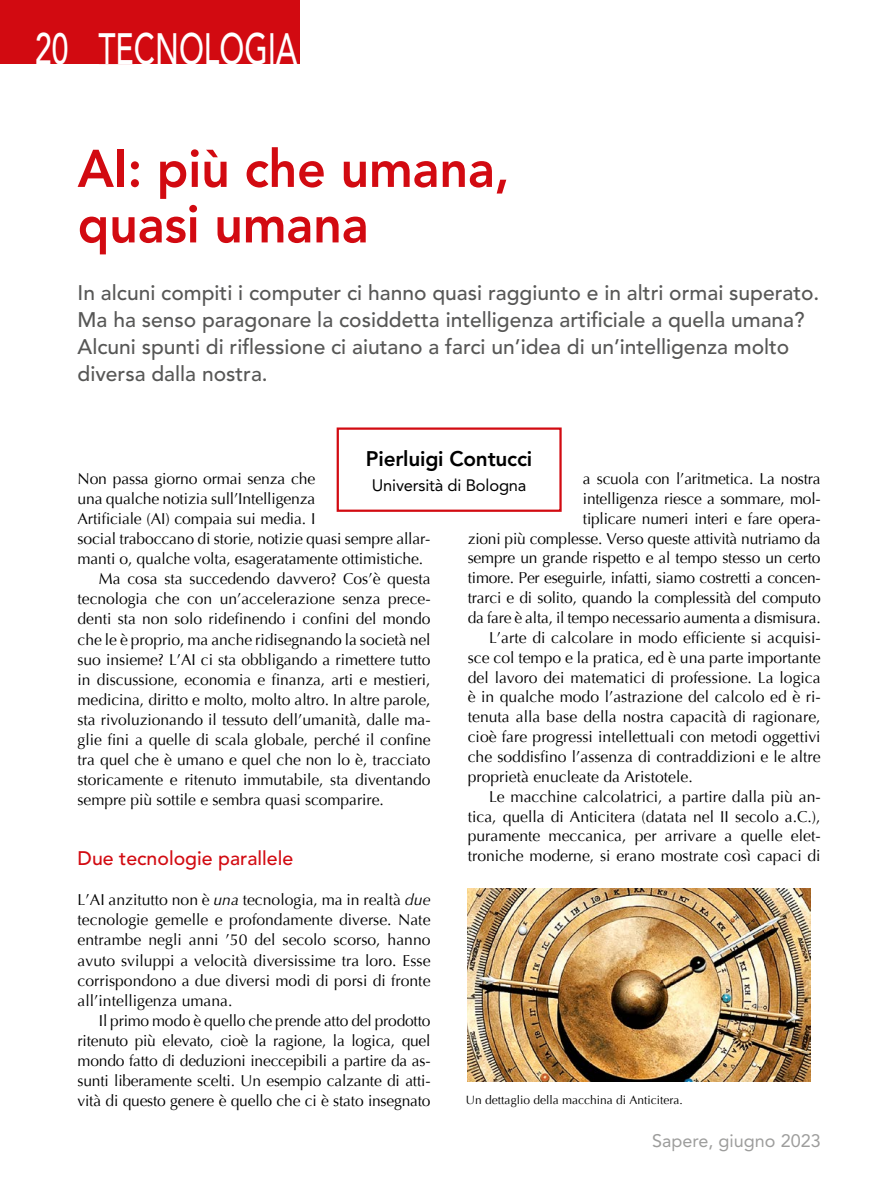
<style>
.page{position:relative;width:893px;height:1191px;background:#fff}
.page>*{position:absolute;margin:0;border:0;box-sizing:border-box;transform-origin:0 0}
.t1{font:800 52.5px/55.5px "Avenir";letter-spacing:-.005em;color:#d20a11;scale:.96 1}
.t2{font:500 43.5px "Avenir";color:#fff;scale:.69 1}
.t3{font:500 21px/27px "Avenir";color:#575756}
.t4{font:800 21px "Avenir";letter-spacing:-.01em;color:#000}
.t5{font:500 19.5px "Avenir";color:#d20a11}
.t6{font:18px "Avenir";color:#9d9d9c}
.t7{font:16.5px "Avenir";letter-spacing:-.01em;color:#000}
.t8{font:15.75px/20.1px "Optima";letter-spacing:-.005em;color:#000;text-align:justify}
.t9{font:12px "Optima";color:#000}
.s1{font-style:italic}
</style>
<div class="page">
<div style="left:0;top:0;width:99px;height:64px;background:#d20a11"></div>
<div style="left:88px;top:0;width:212px;height:64px;background:#d20a11"></div>
<div style="left:337px;top:427px;width:225px;height:85px;border:2px solid #d20a11"></div>
<img style="left:468px;top:888px;width:342px;height:193px">
<h2 class="t2" style="left:35px;top:24px;width:50px">20</h2>
<h2 class="t2" style="left:98px;top:24px;width:290px">TECNOLOGIA</h2>
<h1 class="t1" style="left:78px;top:141px;width:452px">AI: più che umana, quasi umana</h1>
<p class="t3" style="left:78px;top:280px;width:743px">In alcuni compiti i computer ci hanno quasi raggiunto e in altri ormai superato.<br>Ma ha senso paragonare la cosiddetta intelligenza artificiale a quella umana?<br>Alcuni spunti di riflessione ci aiutano a farci un’idea di un’intelligenza molto diversa dalla nostra.</p>
<h3 class="t4" style="left:366px;top:446px;width:168px">Pierluigi Contucci</h3>
<p class="t7" style="left:372px;top:475px;width:156px">Università di Bologna</p>
<p class="t8" style="left:78px;top:469px;width:239px">Non passa giorno ormai senza che</p>
<p class="t8" style="left:78px;top:489px;width:239px">una qualche notizia sull’Intelligenza</p>
<p class="t8" style="left:78px;top:509px;width:239px">Artificiale (AI) compaia sui media. I</p>
<p class="t8" style="left:78px;top:529px;width:354px">social traboccano di storie, notizie quasi sempre allar-</p>
<p class="t8" style="left:78px;top:549px;width:347px">manti o, qualche volta, esageratamente ottimistiche.</p>
<p class="t8" style="left:99px;top:569px;width:333px">Ma cosa sta succedendo davvero? Cos’è questa</p>
<p class="t8" style="left:78px;top:589px;width:354px">tecnologia che con un’accelerazione senza prece-</p>
<p class="t8" style="left:78px;top:609px;width:354px">denti sta non solo ridefinendo i confini del mondo</p>
<p class="t8" style="left:78px;top:629px;width:354px">che le è proprio, ma anche ridisegnando la società nel</p>
<p class="t8" style="left:78px;top:649px;width:354px">suo insieme? L’AI ci sta obbligando a rimettere tutto</p>
<p class="t8" style="left:78px;top:669px;width:354px">in discussione, economia e finanza, arti e mestieri,</p>
<p class="t8" style="left:78px;top:689px;width:354px">medicina, diritto e molto, molto altro. In altre parole,</p>
<p class="t8" style="left:78px;top:709px;width:354px">sta rivoluzionando il tessuto dell’umanità, dalle ma-</p>
<p class="t8" style="left:78px;top:729px;width:354px">glie fini a quelle di scala globale, perché il confine</p>
<p class="t8" style="left:78px;top:749px;width:354px">tra quel che è umano e quel che non lo è, tracciato</p>
<p class="t8" style="left:78px;top:769px;width:354px">storicamente e ritenuto immutabile, sta diventando</p>
<p class="t8" style="left:78px;top:790px;width:308px">sempre più sottile e sembra quasi scomparire.</p>
<p class="t8" style="left:583px;top:469px;width:239px">a scuola con l’aritmetica. La nostra</p>
<p class="t8" style="left:583px;top:489px;width:239px">intelligenza riesce a sommare, mol-</p>
<p class="t8" style="left:583px;top:508px;width:239px">tiplicare numeri interi e fare opera-</p>
<p class="t8" style="left:468px;top:528px;width:354px">zioni più complesse. Verso queste attività nutriamo da</p>
<p class="t8" style="left:468px;top:548px;width:354px">sempre un grande rispetto e al tempo stesso un certo</p>
<p class="t8" style="left:468px;top:568px;width:354px">timore. Per eseguirle, infatti, siamo costretti a concen-</p>
<p class="t8" style="left:468px;top:588px;width:354px">trarci e di solito, quando la complessità del computo</p>
<p class="t8" style="left:468px;top:608px;width:354px">da fare è alta, il tempo necessario aumenta a dismisura.</p>
<p class="t8" style="left:489px;top:628px;width:333px">L’arte di calcolare in modo efficiente si acquisi-</p>
<p class="t8" style="left:468px;top:647px;width:354px">sce col tempo e la pratica, ed è una parte importante</p>
<p class="t8" style="left:468px;top:667px;width:354px">del lavoro dei matematici di professione. La logica</p>
<p class="t8" style="left:468px;top:687px;width:354px">è in qualche modo l’astrazione del calcolo ed è ri-</p>
<p class="t8" style="left:468px;top:707px;width:354px">tenuta alla base della nostra capacità di ragionare,</p>
<p class="t8" style="left:468px;top:727px;width:354px">cioè fare progressi intellettuali con metodi oggettivi</p>
<p class="t8" style="left:468px;top:747px;width:354px">che soddisfino l’assenza di contraddizioni e le altre</p>
<p class="t8" style="left:468px;top:766px;width:226px">proprietà enucleate da Aristotele.</p>
<p class="t8" style="left:489px;top:786px;width:333px">Le macchine calcolatrici, a partire dalla più an-</p>
<p class="t8" style="left:468px;top:806px;width:354px">tica, quella di Anticitera (datata nel II secolo a.C.),</p>
<p class="t8" style="left:468px;top:826px;width:354px">puramente meccanica, per arrivare a quelle elet-</p>
<p class="t8" style="left:468px;top:846px;width:354px">troniche moderne, si erano mostrate così capaci di</p>
<p class="t5" style="left:78px;top:847px;width:217px">Due tecnologie parallele</p>
<p class="t8" style="left:78px;top:890px;width:354px">L’AI anzitutto non è <span class="s1">una</span> tecnologia, ma in realtà <span class="s1">due </span>tecnologie gemelle e profondamente diverse. Nate entrambe negli anni ’50 del secolo scorso, hanno avuto sviluppi a velocità diversissime tra loro. Esse corrispondono a due diversi modi di porsi di fronte all’intelligenza umana.</p>
<p class="t8" style="left:78px;top:1010px;width:354px;text-indent:21px">Il primo modo è quello che prende atto del prodotto ritenuto più elevato, cioè la ragione, la logica, quel mondo fatto di deduzioni ineccepibili a partire da as&shy;sunti liberamente scelti. Un esempio calzante di atti&shy;vità di questo genere è quello che ci è stato insegnato</p>
<p class="t9" style="left:466px;top:1092px;width:218px">Un dettaglio della macchina di Anticitera.</p>
<p class="t6" style="left:652px;top:1130px;width:170px">Sapere, giugno 2023</p>
</div>
